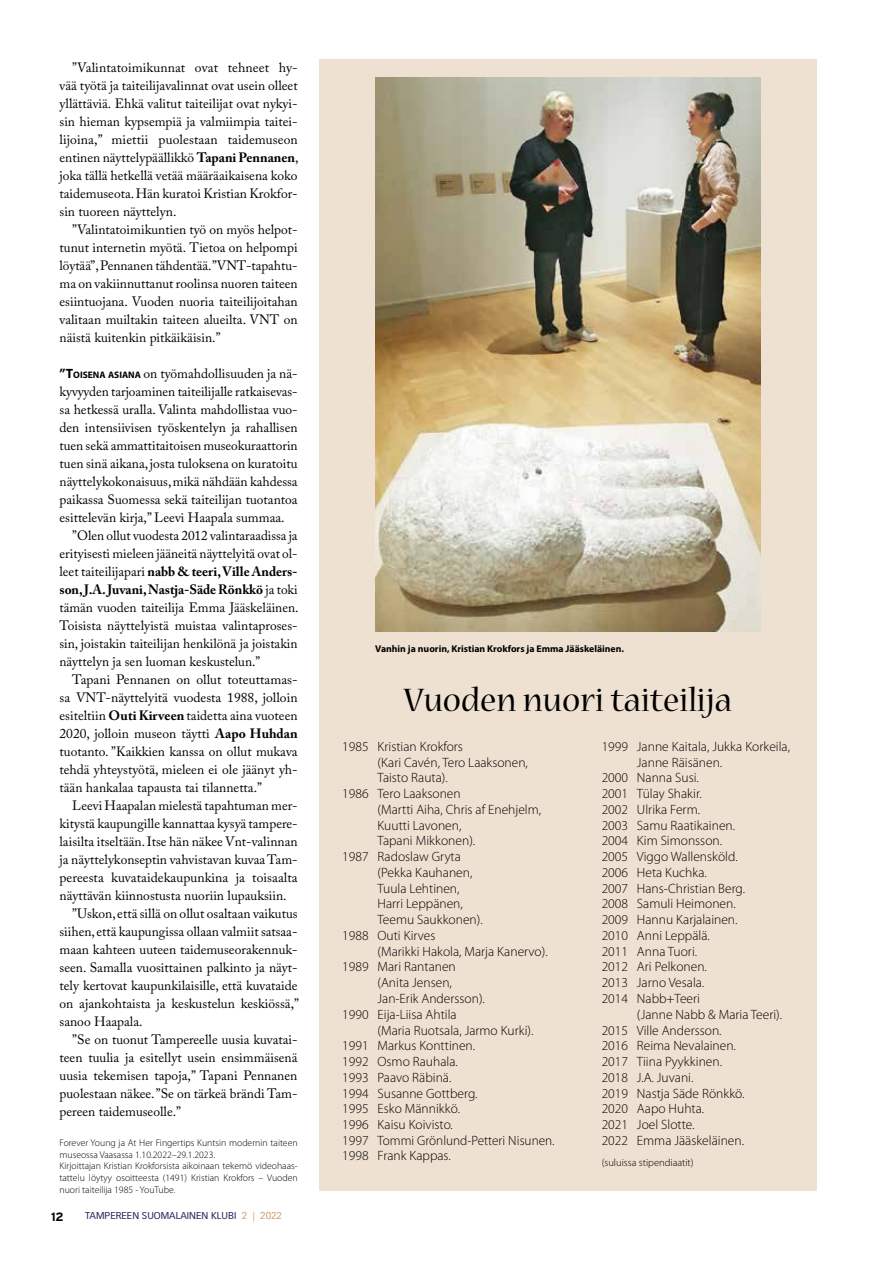
<style>
.page{position:relative;width:893px;height:1263px;background:#fff}
.page>*{position:absolute;margin:0;border:0;box-sizing:border-box;transform-origin:0 0}
.t1{font:36px "Nueva Std";color:#000}
.t2{font:13.5px/18px "Adobe Caslon Pro";color:#000;text-align:justify}
.t3{font:300 13.5px "Myriad Pro";color:#000}
.t4{font:700 13.5px "Adobe Caslon Pro";color:#000}
.t5{font:700 12px "Interstate";color:#000}
.t6{font:300 10.5px "Myriad Pro";color:#000}
.t7{font:300 9.75px/11.7px "Myriad Pro";color:#000}
.t8{font:700 9.75px "Myriad Pro";color:#000}
.t9{font:9.75px "Vectora LT Std";color:#29235c}
.s1{font-weight:700}
.s2{font-family:"Myriad Pro";font-weight:700}
.s3{font-family:"Myriad Pro";font-weight:700;font-size:9.45px}
.s4{font-weight:400}
.s5{color:#ca9e67}
</style>
<div class="page">
<div style="left:319px;top:60px;width:497px;height:1131px;background:#efe1d1"></div>
<img style="left:375px;top:78px;width:385px;height:553px">
<p class="t2" style="left:60px;top:58px;width:241px;text-indent:13px">”Valintatoimikunnat ovat tehneet hy&shy;vää työtä ja taiteilijavalinnat ovat usein olleet yllättäviä. Ehkä valitut taiteilijat ovat nykyi&shy;sin hieman kypsempiä ja valmiimpia taitei&shy;lijoina,” miettii puolestaan taidemuseon entinen näyttelypäällikkö <span class="s1">Tapani Pennanen</span>, joka tällä hetkellä vetää määräaikaisena koko taidemuseota. Hän kuratoi Kristian Krokfor&shy;sin tuoreen näyttelyn.</p>
<p class="t2" style="left:60px;top:220px;width:240px;text-indent:13px">”Valintatoimikuntien työ on myös helpot&shy;tunut internetin myötä. Tietoa on helpompi löytää”, Pennanen tähdentää. ”VNT-tapahtu&shy;ma on vakiinnuttanut roolinsa nuoren taiteen esiintuojana. Vuoden nuoria taiteilijoitahan valitaan muiltakin taiteen alueilta. VNT on näistä kuitenkin pitkäikäisin.”</p>
<p class="t2" style="left:60px;top:364px;width:240px"><span class="s2">”T</span><span class="s3">OISENA ASIANA</span> on työmahdollisuuden ja nä-</p>
<p class="t2" style="left:60px;top:382px;width:240px">kyvyyden tarjoaminen taiteilijalle ratkaisevas-</p>
<p class="t2" style="left:60px;top:400px;width:240px">sa hetkessä uralla. Valinta mahdollistaa vuo-</p>
<p class="t2" style="left:60px;top:418px;width:240px">den intensiivisen työskentelyn ja rahallisen</p>
<p class="t2" style="left:60px;top:436px;width:240px">tuen sekä ammattitaitoisen museokuraattorin</p>
<p class="t2" style="left:60px;top:454px;width:240px">tuen sinä aikana, josta tuloksena on kuratoitu</p>
<p class="t2" style="left:60px;top:472px;width:240px">näyttelykokonaisuus, mikä nähdään kahdessa</p>
<p class="t2" style="left:60px;top:490px;width:240px">paikassa Suomessa sekä taiteilijan tuotantoa</p>
<p class="t2" style="left:60px;top:508px;width:227px">esittelevän kirja,” Leevi Haapala summaa.</p>
<p class="t2" style="left:72px;top:526px;width:227px">”Olen ollut vuodesta 2012 valintaraadissa ja</p>
<p class="t2" style="left:60px;top:544px;width:240px">erityisesti mieleen jääneitä näyttelyitä ovat ol-</p>
<p class="t4" style="left:60px;top:563px;width:240px"><span class="s4">leet taiteilijapari</span> nabb &amp; teeri, Ville Anders-</p>
<p class="t4" style="left:60px;top:581px;width:240px">son, J.A. Juvani, Nastja-Säde Rönkkö <span class="s4">ja toki</span></p>
<p class="t2" style="left:60px;top:598px;width:241px">tämän vuoden taiteilija Emma Jääskeläinen.</p>
<p class="t2" style="left:60px;top:616px;width:240px">Toisista näyttelyistä muistaa valintaproses-</p>
<p class="t2" style="left:60px;top:634px;width:240px">sin, joistakin taiteilijan henkilönä ja joistakin</p>
<p class="t2" style="left:60px;top:652px;width:202px">näyttelyn ja sen luoman keskustelun.”</p>
<p class="t2" style="left:72px;top:670px;width:227px">Tapani Pennanen on ollut toteuttamas-</p>
<p class="t2" style="left:60px;top:688px;width:240px">sa VNT-näyttelyitä vuodesta 1988, jolloin</p>
<p class="t2" style="left:60px;top:706px;width:240px">esiteltiin <span class="s1">Outi Kirveen</span> taidetta aina vuoteen</p>
<p class="t2" style="left:60px;top:724px;width:240px">2020, jolloin museon täytti <span class="s1">Aapo Huhdan</span></p>
<p class="t2" style="left:60px;top:742px;width:240px">tuotanto. ”Kaikkien kanssa on ollut mukava</p>
<p class="t2" style="left:60px;top:760px;width:240px">tehdä yhteystyötä, mieleen ei ole jäänyt yh-</p>
<p class="t2" style="left:60px;top:778px;width:204px">tään hankalaa tapausta tai tilannetta.”</p>
<p class="t2" style="left:72px;top:796px;width:227px">Leevi Haapalan mielestä tapahtuman mer-</p>
<p class="t2" style="left:60px;top:814px;width:240px">kitystä kaupungille kannattaa kysyä tampere-</p>
<p class="t2" style="left:60px;top:832px;width:240px">laisilta itseltään. Itse hän näkee Vnt-valinnan</p>
<p class="t2" style="left:60px;top:850px;width:240px">ja näyttelykonseptin vahvistavan kuvaa Tam-</p>
<p class="t2" style="left:60px;top:868px;width:240px">pereesta kuvataidekaupunkina ja toisaalta</p>
<p class="t2" style="left:60px;top:886px;width:229px">näyttävän kiinnostusta nuoriin lupauksiin.</p>
<p class="t2" style="left:72px;top:904px;width:227px">”Uskon, että sillä on ollut osaltaan vaikutus</p>
<p class="t2" style="left:60px;top:922px;width:240px">siihen, että kaupungissa ollaan valmiit satsaa-</p>
<p class="t2" style="left:60px;top:940px;width:240px">maan kahteen uuteen taidemuseorakennuk-</p>
<p class="t2" style="left:60px;top:958px;width:240px">seen. Samalla vuosittainen palkinto ja näyt-</p>
<p class="t2" style="left:60px;top:976px;width:240px">tely kertovat kaupunkilaisille, että kuvataide</p>
<p class="t2" style="left:60px;top:994px;width:241px">on ajankohtaista ja keskustelun keskiössä,”</p>
<p class="t2" style="left:60px;top:1012px;width:85px">sanoo Haapala.</p>
<p class="t2" style="left:72px;top:1030px;width:227px">”Se on tuonut Tampereelle uusia kuvatai-</p>
<p class="t2" style="left:60px;top:1048px;width:240px">teen tuulia ja esitellyt usein ensimmäisenä</p>
<p class="t2" style="left:60px;top:1066px;width:239px">uusia tekemisen tapoja,” Tapani Pennanen</p>
<p class="t2" style="left:60px;top:1084px;width:240px">puolestaan näkee. ”Se on tärkeä brändi Tam-</p>
<p class="t2" style="left:60px;top:1102px;width:123px">pereen taidemuseolle.”</p>
<p class="t7" style="left:60px;top:1137px;width:240px">Forever Young ja At Her Fingertips Kuntsin modernin taiteen museossa Vaasassa 1.10.2022–29.1.2023.<br>Kirjoittajan Kristian Krokforsista aikoinaan tekemö videohaas&shy;tattelu löytyy osoitteesta (1491) Kristian Krokfors – Vuoden nuori taiteilija 1985 - YouTube.</p>
<p class="t5" style="left:51px;top:1210px;width:14px">12</p>
<p class="t9" style="left:85px;top:1210px;width:198px">TAMPEREEN SUOMALAINEN KLUBI <span class="s5">2 | 2022</span></p>
<p class="t8" style="left:375px;top:642px;width:250px">Vanhin ja nuorin, Kristian Krokfors ja Emma Jääskeläinen.</p>
<h1 class="t1" style="left:403px;top:684px;width:330px">Vuoden nuori taiteilija</h1>
<p class="t3" style="left:342px;top:738px;width:122px">1985 Kristian Krokfors</p>
<p class="t3" style="left:378px;top:754px;width:152px">(Kari Cavén, Tero Laaksonen,</p>
<p class="t3" style="left:378px;top:770px;width:72px">Taisto Rauta).</p>
<p class="t3" style="left:342px;top:785px;width:120px">1986 Tero Laaksonen</p>
<p class="t3" style="left:378px;top:801px;width:165px">(Martti Aiha, Chris af Enehjelm,</p>
<p class="t3" style="left:378px;top:817px;width:85px">Kuutti Lavonen,</p>
<p class="t3" style="left:378px;top:833px;width:99px">Tapani Mikkonen).</p>
<p class="t3" style="left:342px;top:848px;width:120px">1987 Radoslaw Gryta</p>
<p class="t3" style="left:378px;top:864px;width:96px">(Pekka Kauhanen,</p>
<p class="t3" style="left:378px;top:880px;width:83px">Tuula Lehtinen,</p>
<p class="t3" style="left:378px;top:896px;width:87px">Harri Leppänen,</p>
<p class="t3" style="left:378px;top:911px;width:107px">Teemu Saukkonen).</p>
<p class="t3" style="left:342px;top:927px;width:95px">1988 Outi Kirves</p>
<p class="t3" style="left:378px;top:943px;width:172px">(Marikki Hakola, Marja Kanervo).</p>
<p class="t3" style="left:342px;top:959px;width:115px">1989 Mari Rantanen</p>
<p class="t3" style="left:378px;top:975px;width:76px">(Anita Jensen,</p>
<p class="t3" style="left:378px;top:990px;width:109px">Jan-Erik Andersson).</p>
<p class="t3" style="left:342px;top:1006px;width:116px">1990 Eija-Liisa Ahtila</p>
<p class="t3" style="left:378px;top:1022px;width:157px">(Maria Ruotsala, Jarmo Kurki).</p>
<p class="t3" style="left:342px;top:1038px;width:134px">1991 Markus Konttinen.</p>
<p class="t3" style="left:342px;top:1053px;width:117px">1992 Osmo Rauhala.</p>
<p class="t3" style="left:342px;top:1069px;width:111px">1993 Paavo Räbinä.</p>
<p class="t3" style="left:342px;top:1085px;width:137px">1994 Susanne Gottberg.</p>
<p class="t3" style="left:342px;top:1101px;width:119px">1995 Esko Männikkö.</p>
<p class="t3" style="left:342px;top:1116px;width:112px">1996 Kaisu Koivisto.</p>
<p class="t3" style="left:342px;top:1132px;width:214px">1997 Tommi Grönlund-Petteri Nisunen.</p>
<p class="t3" style="left:342px;top:1148px;width:110px">1998 Frank Kappas.</p>
<p class="t3" style="left:602px;top:738px;width:190px">1999 Janne Kaitala, Jukka Korkeila,</p>
<p class="t3" style="left:637px;top:754px;width:87px">Janne Räisänen.</p>
<p class="t3" style="left:602px;top:770px;width:99px">2000 Nanna Susi.</p>
<p class="t3" style="left:602px;top:785px;width:102px">2001 Tülay Shakir.</p>
<p class="t3" style="left:602px;top:801px;width:100px">2002 Ulrika Ferm.</p>
<p class="t3" style="left:602px;top:817px;width:135px">2003 Samu Raatikainen.</p>
<p class="t3" style="left:602px;top:833px;width:122px">2004 Kim Simonsson.</p>
<p class="t3" style="left:602px;top:848px;width:137px">2005 Viggo Wallensköld.</p>
<p class="t3" style="left:602px;top:864px;width:107px">2006 Heta Kuchka.</p>
<p class="t3" style="left:602px;top:880px;width:145px">2007 Hans-Christian Berg.</p>
<p class="t3" style="left:602px;top:896px;width:135px">2008 Samuli Heimonen.</p>
<p class="t3" style="left:602px;top:911px;width:137px">2009 Hannu Karjalainen.</p>
<p class="t3" style="left:602px;top:927px;width:110px">2010 Anni Leppälä.</p>
<p class="t3" style="left:602px;top:943px;width:97px">2011 Anna Tuori.</p>
<p class="t3" style="left:602px;top:959px;width:107px">2012 Ari Pelkonen.</p>
<p class="t3" style="left:602px;top:975px;width:104px">2013 Jarno Vesala.</p>
<p class="t3" style="left:602px;top:990px;width:100px">2014 Nabb+Teeri</p>
<p class="t3" style="left:637px;top:1006px;width:147px">(Janne Nabb &amp; Maria Teeri).</p>
<p class="t3" style="left:602px;top:1022px;width:121px">2015 Ville Andersson.</p>
<p class="t3" style="left:602px;top:1038px;width:136px">2016 Reima Nevalainen.</p>
<p class="t3" style="left:602px;top:1053px;width:122px">2017 Tiina Pyykkinen.</p>
<p class="t3" style="left:602px;top:1069px;width:93px">2018 J.A. Juvani.</p>
<p class="t3" style="left:602px;top:1085px;width:144px">2019 Nastja Säde Rönkkö.</p>
<p class="t3" style="left:602px;top:1101px;width:104px">2020 Aapo Huhta.</p>
<p class="t3" style="left:602px;top:1116px;width:94px">2021 Joel Slotte.</p>
<p class="t3" style="left:602px;top:1132px;width:144px">2022 Emma Jääskeläinen.</p>
<p class="t6" style="left:602px;top:1156px;width:93px">(suluissa stipendiaatit)</p>
</div>
